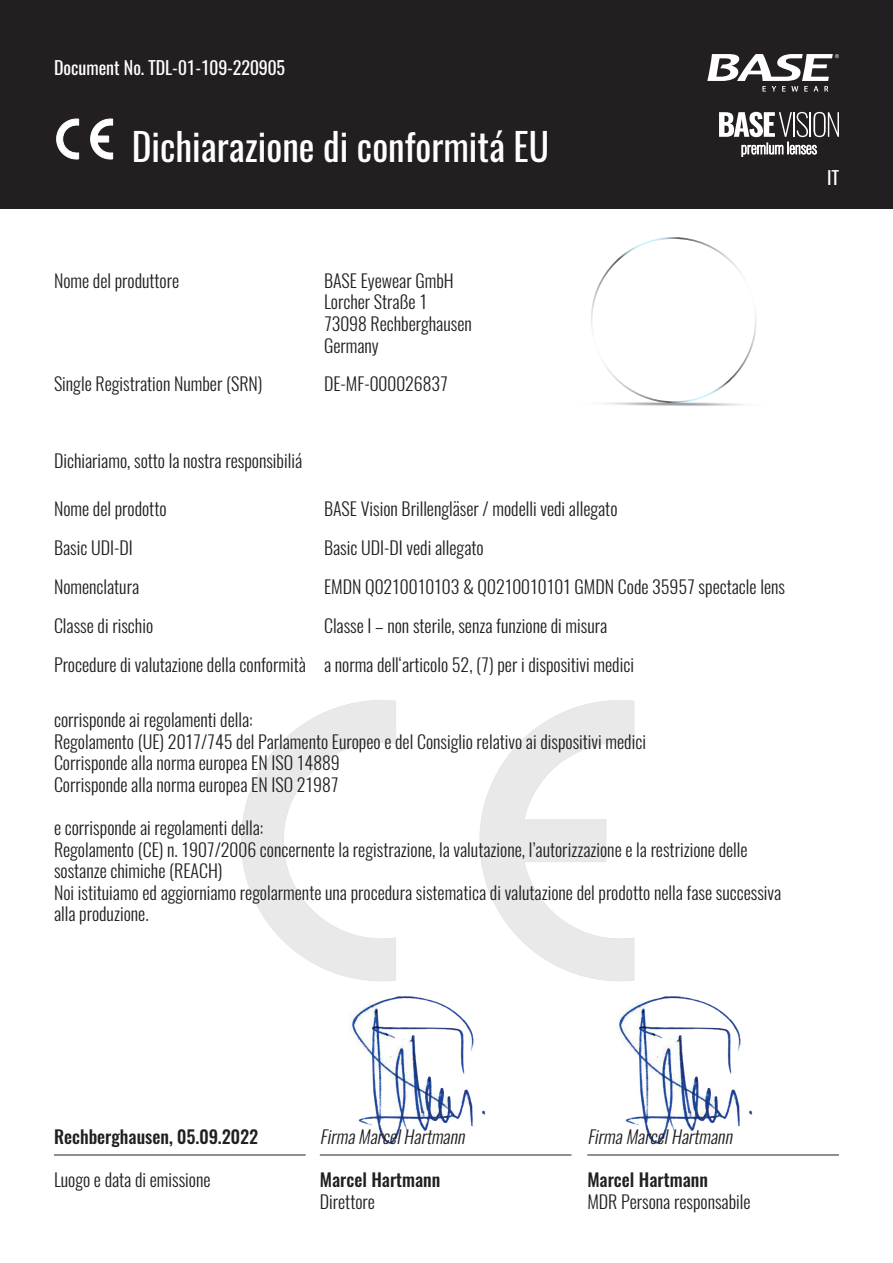
<style>
.page{position:relative;width:893px;height:1263px;background:#fff}
.page>*{position:absolute;margin:0;border:0;box-sizing:border-box;transform-origin:0 0}
.t1{font:37.5px "Oswald";color:#fff}
.t2{font:300 18px/21.6px "Oswald";color:#231f20}
.t3{font:500 18px "Oswald";color:#231f20}
.t4{font:italic 300 18px "Oswald";color:#231f20}
.t5{font:18px "Oswald";color:#fff}
</style>
<div class="page">
<img style="left:319px;top:996px;width:194px;height:160px">
<img style="left:587px;top:996px;width:192px;height:160px">
<svg style="left:241px;top:700px;width:155px;height:281px"></svg>
<svg style="left:479px;top:700px;width:156px;height:281px"></svg>
<div style="left:0;top:0;width:893px;height:208px;background:#231f20"></div>
<svg style="left:707px;top:54px;width:132px;height:38px"></svg>
<svg style="left:56px;top:118px;width:23px;height:42px"></svg>
<svg style="left:90px;top:118px;width:23px;height:42px"></svg>
<hr style="left:54px;top:1154px;width:252px;height:1px;background:#231f20">
<hr style="left:320px;top:1154px;width:251px;height:1px;background:#231f20">
<hr style="left:587px;top:1154px;width:252px;height:1px;background:#231f20">
<svg style="left:591px;top:237px;width:166px;height:166px"></svg>
<svg style="left:719px;top:112px;width:120px;height:45px"></svg>
<p class="t5" style="left:54px;top:52px;width:233px">Document No. TDL-01-109-220905</p>
<p class="t1" style="left:132px;top:113px;width:419px">Dichiarazione di conformitá EU</p>
<p class="t2" style="left:54px;top:268px;width:127px">Nome del produttore</p>
<p class="t2" style="left:324px;top:268px;width:131px">BASE Eyewear GmbH</p>
<p class="t2" style="left:324px;top:289px;width:105px">Lorcher Straße 1</p>
<p class="t2" style="left:324px;top:311px;width:149px">73098 Rechberghausen</p>
<p class="t2" style="left:324px;top:332px;width:56px">Germany</p>
<p class="t2" style="left:54px;top:371px;width:210px">Single Registration Number (SRN)</p>
<p class="t2" style="left:324px;top:371px;width:125px">DE-MF-000026837</p>
<p class="t2" style="left:54px;top:448px;width:250px">Dichiariamo, sotto la nostra responsibiliá</p>
<p class="t2" style="left:54px;top:495px;width:114px">Nome del prodotto</p>
<p class="t2" style="left:324px;top:495px;width:295px">BASE Vision Brillengläser / modelli vedi allegato</p>
<p class="t2" style="left:54px;top:534px;width:80px">Basic UDI-DI</p>
<p class="t2" style="left:324px;top:534px;width:161px">Basic UDI-DI vedi allegato</p>
<p class="t2" style="left:54px;top:573px;width:87px">Nomenclatura</p>
<p class="t2" style="left:324px;top:573px;width:462px">EMDN Q0210010103 &amp; Q0210010101 GMDN Code 35957 spectacle lens</p>
<p class="t2" style="left:54px;top:612px;width:101px">Classe di rischio</p>
<p class="t2" style="left:324px;top:612px;width:285px">Classe I – non sterile, senza funzione di misura</p>
<p class="t2" style="left:54px;top:651px;width:581px">Procedure di valutazione della conformità a norma dell‘articolo 52, (7) per i dispositivi medici</p>
<p class="t2" style="left:54px;top:707px;width:200px">corrisponde ai regolamenti della:</p>
<p class="t2" style="left:54px;top:728px;width:594px">Regolamento (UE) 2017/745 del Parlamento Europeo e del Consiglio relativo ai dispositivi medici</p>
<p class="t2" style="left:54px;top:750px;width:287px">Corrisponde alla norma europea EN ISO 14889</p>
<p class="t2" style="left:54px;top:772px;width:286px">Corrisponde alla norma europea EN ISO 21987</p>
<p class="t2" style="left:54px;top:815px;width:211px">e corrisponde ai regolamenti della:</p>
<p class="t2" style="left:54px;top:836px;width:695px">Regolamento (CE) n. 1907/2006 concernente la registrazione, la valutazione, l’autorizzazione e la restrizione delle sostanze chimiche (REACH)</p>
<p class="t2" style="left:54px;top:880px;width:729px">Noi istituiamo ed aggiorniamo regolarmente una procedura sistematica di valutazione del prodotto nella fase successiva alla produzione.</p>
<p class="t5" style="left:827px;top:162px;width:13px">IT</p>
<p class="t3" style="left:54px;top:1127px;width:206px">Rechberghausen, 05.09.2022</p>
<p class="t4" style="left:320px;top:1121px;width:151px">FirmaMarcelHartmann</p>
<p class="t4" style="left:587px;top:1121px;width:151px">FirmaMarcelHartmann</p>
<p class="t2" style="left:54px;top:1167px;width:158px">Luogo e data di emissione</p>
<p class="t3" style="left:320px;top:1170px;width:122px">Marcel Hartmann</p>
<p class="t2" style="left:320px;top:1188px;width:57px">Direttore</p>
<p class="t3" style="left:587px;top:1170px;width:122px">Marcel Hartmann</p>
<p class="t2" style="left:587px;top:1188px;width:165px">MDR Persona responsabile</p>
</div>
